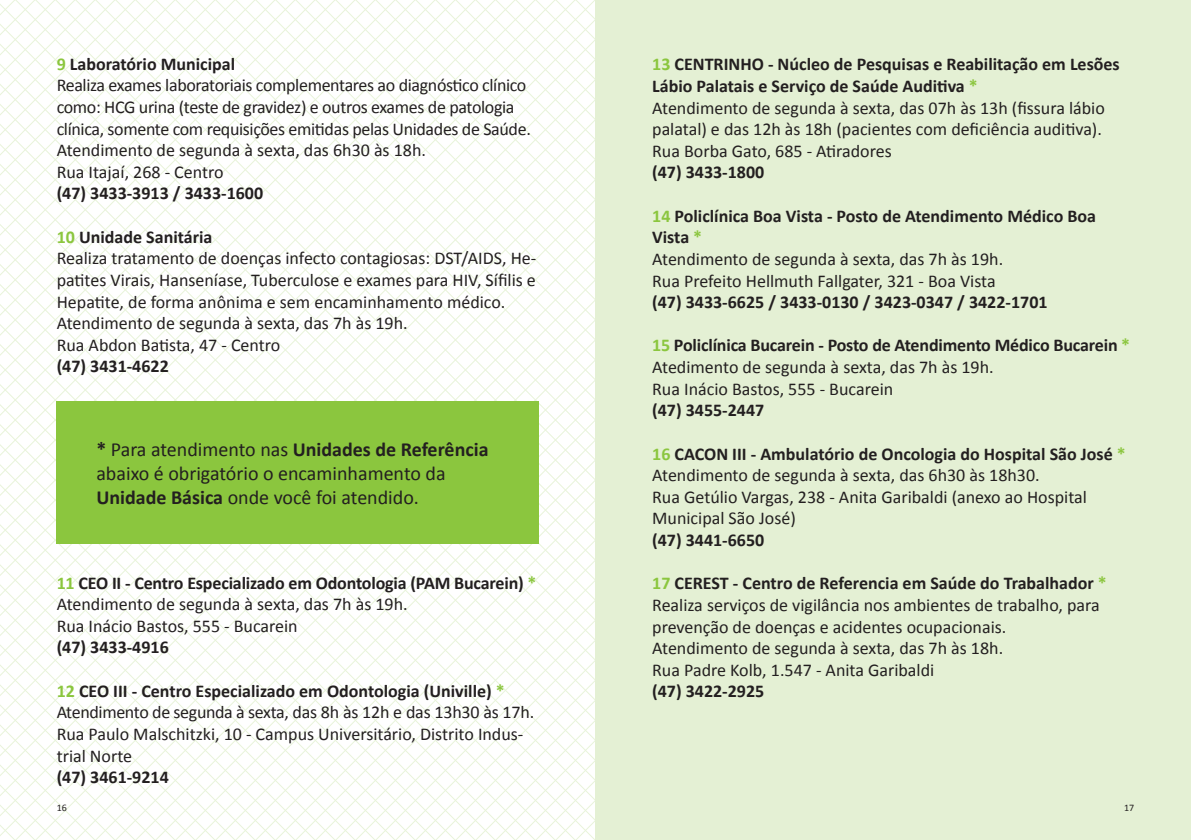
<style>
.page{position:relative;width:1191px;height:840px;background:#fff}
.page>*{position:absolute;margin:0;border:0;box-sizing:border-box;transform-origin:0 0}
.Texto{font:20px/24px "Calibri";color:#231f20}
.Texto-2{font:18px/21.6px "Calibri";color:#231f20}
.Texto-3{font:700 18px/21.6px "Calibri";color:#231f20}
.Texto-4{font:18px/21.6px "Calibri";letter-spacing:-.02em;color:#231f20}
.Numeração_de_páginas{font:10px "Calibri";color:#231f20}
.s1{color:#8bc63e}
.s2{font-weight:700}
</style>
<div class="page">
<svg style="left:172px;top:0;width:7px;height:839px"></svg>
<svg style="left:152px;top:0;width:20px;height:839px"></svg>
<svg style="left:132px;top:0;width:20px;height:839px"></svg>
<svg style="left:112px;top:0;width:20px;height:839px"></svg>
<svg style="left:92px;top:0;width:20px;height:839px"></svg>
<svg style="left:72px;top:0;width:20px;height:839px"></svg>
<svg style="left:52px;top:0;width:20px;height:839px"></svg>
<svg style="left:32px;top:0;width:20px;height:839px"></svg>
<svg style="left:0;top:0;width:32px;height:839px"></svg>
<svg style="left:179px;top:0;width:416px;height:839px"></svg>
<div style="left:595px;top:0;width:596px;height:839px;background:#e4f0d4"></div>
<div style="left:57px;top:401px;width:482px;height:142px;background:#8bc63e"></div>
<p class="Texto-3" style="left:57px;top:53px;width:180px"><span class="s1">9</span> Laboratório Municipal</p>
<p class="Texto-4" style="left:57px;top:74px;width:476px">Realiza exames laboratoriais complementares ao diagnóstico clínico como: HCG urina (teste de gravidez) e outros exames de patologia clínica, somente com requisições emitidas pelas Unidades de Saúde.</p>
<p class="Texto-2" style="left:57px;top:139px;width:371px">Atendimento de segunda à sexta, das 6h30 às 18h.</p>
<p class="Texto-2" style="left:57px;top:161px;width:168px">Rua Itajaí, 268 - Centro</p>
<p class="Texto-3" style="left:57px;top:182px;width:208px">(47) 3433-3913 / 3433-1600</p>
<p class="Texto-3" style="left:57px;top:226px;width:157px"><span class="s1">10</span> Unidade Sanitária</p>
<p class="Texto-2" style="left:57px;top:247px;width:481px;text-align:justify">Realiza tratamento de doenças infecto contagiosas: DST/AIDS, He&shy;patites Virais, Hanseníase, Tuberculose e exames para HIV, Sífilis e Hepatite, de forma anônima e sem encaminhamento médico.</p>
<p class="Texto-2" style="left:57px;top:312px;width:352px">Atendimento de segunda à sexta, das 7h às 19h.</p>
<p class="Texto-2" style="left:57px;top:334px;width:225px">Rua Abdon Batista, 47 - Centro</p>
<p class="Texto-3" style="left:57px;top:355px;width:114px">(47) 3431-4622</p>
<p class="Texto" style="left:96px;top:437px;width:394px"><span class="s2">*</span> Para atendimento nas <span class="s2">Unidades de Referência </span>abaixo é obrigatório o encaminhamento da<br><span class="s2">Unidade Básica</span> onde você foi atendido.</p>
<p class="Texto-3" style="left:57px;top:571px;width:481px"><span class="s1">11</span> CEO II - Centro Especializado em Odontologia (PAM Bucarein) <span class="s1">*</span></p>
<p class="Texto-2" style="left:57px;top:593px;width:352px">Atendimento de segunda à sexta, das 7h às 19h.</p>
<p class="Texto-2" style="left:57px;top:614px;width:242px">Rua Inácio Bastos, 555 - Bucarein</p>
<p class="Texto-3" style="left:57px;top:636px;width:114px">(47) 3433-4916</p>
<p class="Texto-3" style="left:57px;top:679px;width:449px"><span class="s1">12</span> CEO III - Centro Especializado em Odontologia (Univille) <span class="s1">*</span></p>
<p class="Texto-4" style="left:57px;top:701px;width:479px">Atendimento de segunda à sexta, das 8h às 12h e das 13h30 às 17h.</p>
<p class="Texto-2" style="left:57px;top:722px;width:468px">Rua Paulo Malschitzki, 10 - Campus Universitário, Distrito Indus&shy;trial Norte</p>
<p class="Texto-3" style="left:57px;top:766px;width:114px">(47) 3461-9214</p>
<p class="Texto-3" style="left:652px;top:53px;width:469px"><span class="s1">13</span> CENTRINHO - Núcleo de Pesquisas e Reabilitação em Lesões<br>Lábio Palatais e Serviço de Saúde Auditiva <span class="s1">*</span></p>
<p class="Texto-2" style="left:652px;top:97px;width:454px">Atendimento de segunda à sexta, das 07h às 13h (fissura lábio palatal) e das 12h às 18h (pacientes com deficiência auditiva).</p>
<p class="Texto-2" style="left:652px;top:140px;width:241px">Rua Borba Gato, 685 - Atiradores</p>
<p class="Texto-3" style="left:652px;top:161px;width:114px">(47) 3433-1800</p>
<p class="Texto-3" style="left:652px;top:205px;width:445px"><span class="s1">14</span> Policlínica Boa Vista - Posto de Atendimento Médico Boa<br>Vista <span class="s1">*</span></p>
<p class="Texto-2" style="left:652px;top:248px;width:352px">Atendimento de segunda à sexta, das 7h às 19h.</p>
<p class="Texto-2" style="left:652px;top:269px;width:345px">Rua Prefeito Hellmuth Fallgater, 321 - Boa Vista</p>
<p class="Texto-3" style="left:652px;top:291px;width:397px">(47) 3433-6625 / 3433-0130 / 3423-0347 / 3422-1701</p>
<p class="Texto-3" style="left:652px;top:334px;width:479px"><span class="s1">15</span> Policlínica Bucarein - Posto de Atendimento Médico Bucarein <span class="s1">*</span></p>
<p class="Texto-2" style="left:652px;top:356px;width:343px">Atedimento de segunda à sexta, das 7h às 19h.</p>
<p class="Texto-2" style="left:652px;top:377px;width:242px">Rua Inácio Bastos, 555 - Bucarein</p>
<p class="Texto-3" style="left:652px;top:399px;width:114px">(47) 3455-2447</p>
<p class="Texto-3" style="left:652px;top:442px;width:475px"><span class="s1">16</span> CACON III - Ambulatório de Oncologia do Hospital São José <span class="s1">*</span></p>
<p class="Texto-2" style="left:652px;top:464px;width:389px">Atendimento de segunda à sexta, das 6h30 às 18h30.</p>
<p class="Texto-2" style="left:652px;top:485px;width:436px">Rua Getúlio Vargas, 238 - Anita Garibaldi (anexo ao Hospital<br>Municipal São José)</p>
<p class="Texto-3" style="left:652px;top:529px;width:114px">(47) 3441-6650</p>
<p class="Texto-3" style="left:652px;top:572px;width:456px"><span class="s1">17</span> CEREST - Centro de Referencia em Saúde do Trabalhador <span class="s1">*</span></p>
<p class="Texto-2" style="left:652px;top:593px;width:449px">Realiza serviços de vigilância nos ambientes de trabalho, para prevenção de doenças e acidentes ocupacionais.</p>
<p class="Texto-2" style="left:652px;top:637px;width:352px">Atendimento de segunda à sexta, das 7h às 18h.</p>
<p class="Texto-2" style="left:652px;top:658px;width:283px">Rua Padre Kolb, 1.547 - Anita Garibaldi</p>
<p class="Texto-3" style="left:652px;top:680px;width:114px">(47) 3422-2925</p>
<p class="Numeração_de_páginas" style="left:57px;top:801px;width:12px">16</p>
<p class="Numeração_de_páginas" style="left:1124px;top:801px;width:12px">17</p>
</div>
